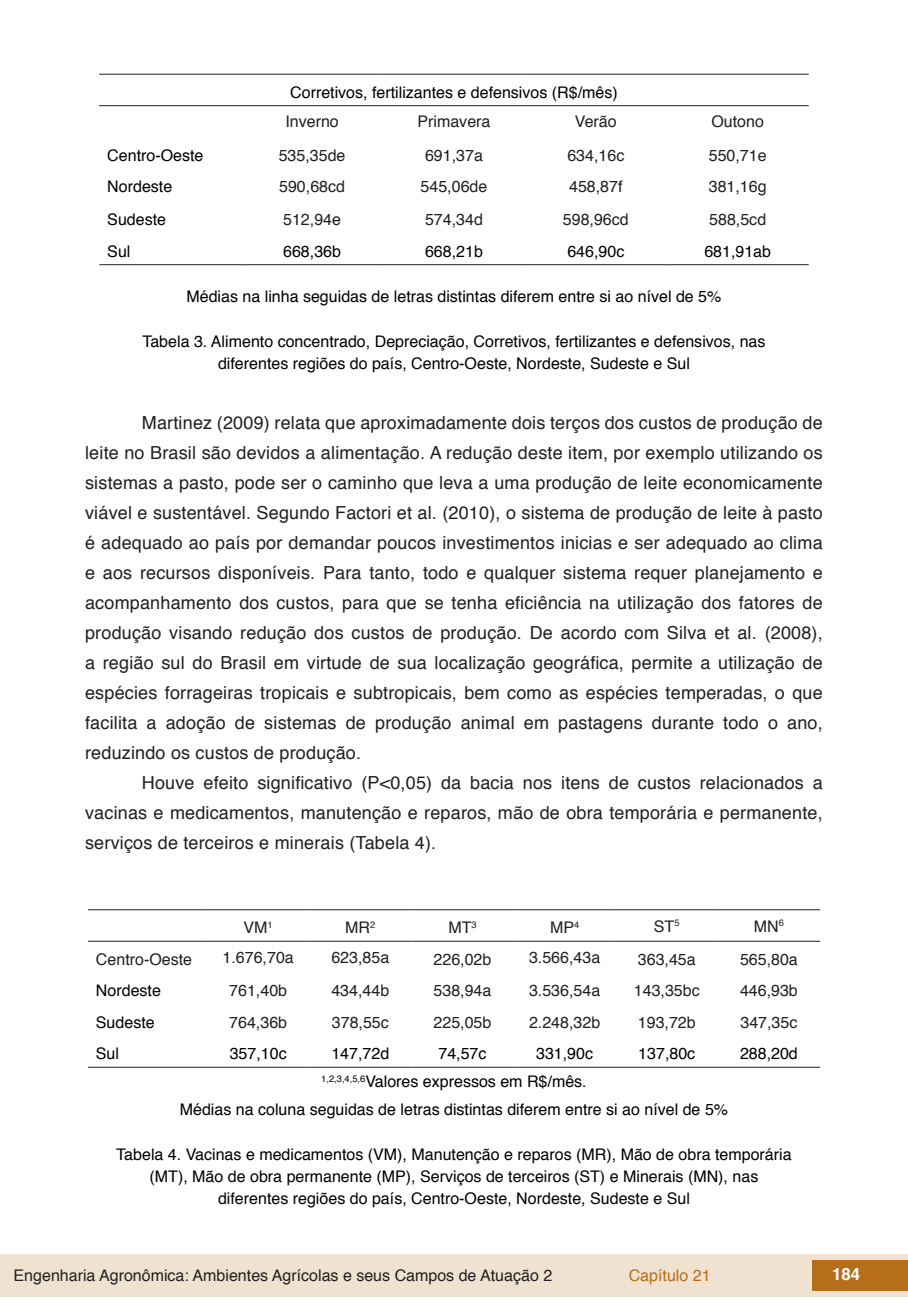
<style>
.page{position:relative;width:908px;height:1304px;background:#fff}
.page>*{position:absolute;margin:0;border:0;box-sizing:border-box;transform-origin:0 0}
.txt{font:18px/30px "Helvetica";letter-spacing:.01em;color:#231f20;text-align:justify}
.t1{font:700 16.8px "Helvetica";color:#fff}
.info_tab_graf_imag{font:16px/22px "Helvetica";color:#000;text-align:center}
.tab_txt_centro{font:16px "Helvetica";color:#231f20}
.tab_txt_centro-2{font:16px "Helvetica";color:#000}
.t2{font:16px "Helvetica";color:#b66e19}
</style>
<div class="page">
<div style="left:0;top:1254px;width:906px;height:43px;background:#f0e2d1"></div>
<div style="left:812px;top:1261px;width:95px;height:30px;background:#b66e19"></div>
<hr style="left:99px;top:264px;width:142px;height:1px;background:#231f20">
<hr style="left:241px;top:264px;width:142px;height:1px;background:#231f20">
<hr style="left:383px;top:264px;width:141px;height:1px;background:#231f20">
<hr style="left:524px;top:264px;width:142px;height:1px;background:#231f20">
<hr style="left:666px;top:264px;width:142px;height:1px;background:#231f20">
<hr style="left:99px;top:74px;width:142px;height:1px;background:#231f20">
<hr style="left:241px;top:74px;width:142px;height:1px;background:#231f20">
<hr style="left:383px;top:74px;width:141px;height:1px;background:#231f20">
<hr style="left:524px;top:74px;width:142px;height:1px;background:#231f20">
<hr style="left:666px;top:74px;width:142px;height:1px;background:#231f20">
<hr style="left:99px;top:105px;width:142px;height:1px;background:#231f20">
<hr style="left:241px;top:105px;width:142px;height:1px;background:#231f20">
<hr style="left:383px;top:105px;width:141px;height:1px;background:#231f20">
<hr style="left:524px;top:105px;width:142px;height:1px;background:#231f20">
<hr style="left:666px;top:105px;width:142px;height:1px;background:#231f20">
<hr style="left:88px;top:909px;width:119px;height:1px;background:#231f20">
<hr style="left:207px;top:909px;width:102px;height:1px;background:#231f20">
<hr style="left:309px;top:909px;width:102px;height:1px;background:#231f20">
<hr style="left:411px;top:909px;width:102px;height:1px;background:#231f20">
<hr style="left:513px;top:909px;width:102px;height:1px;background:#231f20">
<hr style="left:615px;top:909px;width:102px;height:1px;background:#231f20">
<hr style="left:717px;top:909px;width:102px;height:1px;background:#231f20">
<hr style="left:88px;top:941px;width:119px;height:1px;background:#231f20">
<hr style="left:207px;top:941px;width:102px;height:1px;background:#231f20">
<hr style="left:309px;top:941px;width:102px;height:1px;background:#231f20">
<hr style="left:411px;top:941px;width:102px;height:1px;background:#231f20">
<hr style="left:513px;top:941px;width:102px;height:1px;background:#231f20">
<hr style="left:615px;top:941px;width:102px;height:1px;background:#231f20">
<hr style="left:717px;top:941px;width:102px;height:1px;background:#231f20">
<hr style="left:88px;top:1067px;width:119px;height:1px;background:#231f20">
<hr style="left:207px;top:1067px;width:102px;height:1px;background:#231f20">
<hr style="left:309px;top:1067px;width:102px;height:1px;background:#231f20">
<hr style="left:411px;top:1067px;width:102px;height:1px;background:#231f20">
<hr style="left:513px;top:1067px;width:102px;height:1px;background:#231f20">
<hr style="left:615px;top:1067px;width:102px;height:1px;background:#231f20">
<hr style="left:717px;top:1067px;width:102px;height:1px;background:#231f20">
<p class="tab_txt_centro-2" style="left:290px;top:80px;width:329px">Corretivos, fertilizantes e defensivos (R$/mês)</p>
<p class="tab_txt_centro" style="left:285px;top:109px;width:55px">Inverno</p>
<p class="tab_txt_centro" style="left:417px;top:109px;width:74px">Primavera</p>
<p class="tab_txt_centro" style="left:574px;top:109px;width:43px">Verão</p>
<p class="tab_txt_centro" style="left:711px;top:109px;width:54px">Outono</p>
<p class="tab_txt_centro-2" style="left:107px;top:143px;width:98px">Centro-Oeste</p>
<p class="tab_txt_centro" style="left:278px;top:143px;width:68px">535,35de</p>
<p class="tab_txt_centro" style="left:425px;top:143px;width:59px">691,37a</p>
<p class="tab_txt_centro" style="left:567px;top:143px;width:58px">634,16c</p>
<p class="tab_txt_centro" style="left:708px;top:143px;width:59px">550,71e</p>
<p class="tab_txt_centro-2" style="left:107px;top:174px;width:66px">Nordeste</p>
<p class="tab_txt_centro" style="left:279px;top:174px;width:67px">590,68cd</p>
<p class="tab_txt_centro" style="left:420px;top:174px;width:68px">545,06de</p>
<p class="tab_txt_centro" style="left:569px;top:174px;width:55px">458,87f</p>
<p class="tab_txt_centro" style="left:708px;top:174px;width:59px">381,16g</p>
<p class="tab_txt_centro-2" style="left:107px;top:207px;width:60px">Sudeste</p>
<p class="tab_txt_centro" style="left:283px;top:207px;width:59px">512,94e</p>
<p class="tab_txt_centro" style="left:425px;top:207px;width:59px">574,34d</p>
<p class="tab_txt_centro" style="left:562px;top:207px;width:67px">598,96cd</p>
<p class="tab_txt_centro" style="left:709px;top:207px;width:58px">588,5cd</p>
<p class="tab_txt_centro-2" style="left:107px;top:239px;width:25px">Sul</p>
<p class="tab_txt_centro-2" style="left:283px;top:239px;width:59px">668,36b</p>
<p class="tab_txt_centro-2" style="left:425px;top:239px;width:59px">668,21b</p>
<p class="tab_txt_centro-2" style="left:567px;top:239px;width:58px">646,90c</p>
<p class="tab_txt_centro-2" style="left:704px;top:239px;width:68px">681,91ab</p>
<p class="info_tab_graf_imag" style="left:186px;top:286px;width:536px">Médias na linha seguidas de letras distintas diferem entre si ao nível de 5%</p>
<p class="info_tab_graf_imag" style="left:142px;top:330px;width:624px">Tabela 3. Alimento concentrado, Depreciação, Corretivos, fertilizantes e defensivos, nas diferentes regiões do país, Centro-Oeste, Nordeste, Sudeste e Sul</p>
<p class="txt" style="left:85px;top:408px;width:738px;text-indent:57px">Martinez (2009) relata que aproximadamente dois terços dos custos de produção de leite no Brasil são devidos a alimentação. A redução deste item, por exemplo utilizando os sistemas a pasto, pode ser o caminho que leva a uma produção de leite economicamente viável e sustentável. Segundo Factori et al. (2010), o sistema de produção de leite à pasto é adequado ao país por demandar poucos investimentos inicias e ser adequado ao clima e aos recursos disponíveis. Para tanto, todo e qualquer sistema requer planejamento e acompanhamento dos custos, para que se tenha eficiência na utilização dos fatores de produção visando redução dos custos de produção. De acordo com Silva et al. (2008), a região sul do Brasil em virtude de sua localização geográfica, permite a utilização de espécies forrageiras tropicais e subtropicais, bem como as espécies temperadas, o que facilita a adoção de sistemas de produção animal em pastagens durante todo o ano, reduzindo os custos de produção.</p>
<p class="txt" style="left:85px;top:768px;width:738px;text-indent:57px">Houve efeito significativo (P&lt;0,05) da bacia nos itens de custos relacionados a vacinas e medicamentos, manutenção e reparos, mão de obra temporária e permanente, serviços de terceiros e minerais (Tabela 4).</p>
<p class="tab_txt_centro" style="left:243px;top:915px;width:31px">VM<sup>1</sup></p>
<p class="tab_txt_centro" style="left:345px;top:915px;width:32px">MR<sup>2</sup></p>
<p class="tab_txt_centro" style="left:448px;top:915px;width:30px">MT<sup>3</sup></p>
<p class="tab_txt_centro" style="left:550px;top:915px;width:31px">MP<sup>4</sup></p>
<p class="tab_txt_centro" style="left:653px;top:914px;width:27px">ST<sup>5</sup></p>
<p class="tab_txt_centro" style="left:753px;top:914px;width:32px">MN<sup>6</sup></p>
<p class="tab_txt_centro" style="left:96px;top:947px;width:98px">Centro-Oeste</p>
<p class="tab_txt_centro" style="left:222px;top:945px;width:73px">1.676,70a</p>
<p class="tab_txt_centro" style="left:331px;top:945px;width:59px">623,85a</p>
<p class="tab_txt_centro" style="left:433px;top:947px;width:59px">226,02b</p>
<p class="tab_txt_centro" style="left:529px;top:945px;width:73px">3.566,43a</p>
<p class="tab_txt_centro" style="left:637px;top:947px;width:59px">363,45a</p>
<p class="tab_txt_centro" style="left:739px;top:947px;width:59px">565,80a</p>
<p class="tab_txt_centro-2" style="left:96px;top:978px;width:66px">Nordeste</p>
<p class="tab_txt_centro" style="left:229px;top:978px;width:59px">761,40b</p>
<p class="tab_txt_centro" style="left:331px;top:978px;width:59px">434,44b</p>
<p class="tab_txt_centro" style="left:433px;top:978px;width:59px">538,94a</p>
<p class="tab_txt_centro" style="left:529px;top:978px;width:73px">3.536,54a</p>
<p class="tab_txt_centro" style="left:633px;top:978px;width:67px">143,35bc</p>
<p class="tab_txt_centro" style="left:739px;top:978px;width:59px">446,93b</p>
<p class="tab_txt_centro-2" style="left:96px;top:1010px;width:60px">Sudeste</p>
<p class="tab_txt_centro" style="left:229px;top:1010px;width:59px">764,36b</p>
<p class="tab_txt_centro" style="left:332px;top:1010px;width:58px">378,55c</p>
<p class="tab_txt_centro" style="left:433px;top:1010px;width:59px">225,05b</p>
<p class="tab_txt_centro" style="left:529px;top:1010px;width:73px">2.248,32b</p>
<p class="tab_txt_centro" style="left:637px;top:1010px;width:59px">193,72b</p>
<p class="tab_txt_centro" style="left:740px;top:1010px;width:58px">347,35c</p>
<p class="tab_txt_centro-2" style="left:96px;top:1041px;width:25px">Sul</p>
<p class="tab_txt_centro-2" style="left:229px;top:1041px;width:58px">357,10c</p>
<p class="tab_txt_centro-2" style="left:331px;top:1041px;width:59px">147,72d</p>
<p class="tab_txt_centro-2" style="left:438px;top:1041px;width:50px">74,57c</p>
<p class="tab_txt_centro-2" style="left:536px;top:1041px;width:58px">331,90c</p>
<p class="tab_txt_centro-2" style="left:638px;top:1041px;width:58px">137,80c</p>
<p class="tab_txt_centro-2" style="left:739px;top:1041px;width:59px">288,20d</p>
<p class="info_tab_graf_imag" style="left:321px;top:1071px;width:267px"><sup>1,2,3,4,5,6</sup>Valores expressos em R$/mês.</p>
<p class="info_tab_graf_imag" style="left:180px;top:1099px;width:549px">Médias na coluna seguidas de letras distintas diferem entre si ao nível de 5%</p>
<p class="info_tab_graf_imag" style="left:116px;top:1144px;width:676px">Tabela 4. Vacinas e medicamentos (VM), Manutenção e reparos (MR), Mão de obra temporária (MT), Mão de obra permanente (MP), Serviços de terceiros (ST) e Minerais (MN), nas diferentes regiões do país, Centro-Oeste, Nordeste, Sudeste e Sul</p>
<p class="tab_txt_centro" style="left:14px;top:1263px;width:540px">Engenharia Agronômica: Ambientes Agrícolas e seus Campos de Atuação 2</p>
<p class="t2" style="left:628px;top:1263px;width:83px">Capítulo 21</p>
<p class="t1" style="left:831px;top:1261px;width:30px">184</p>
</div>
